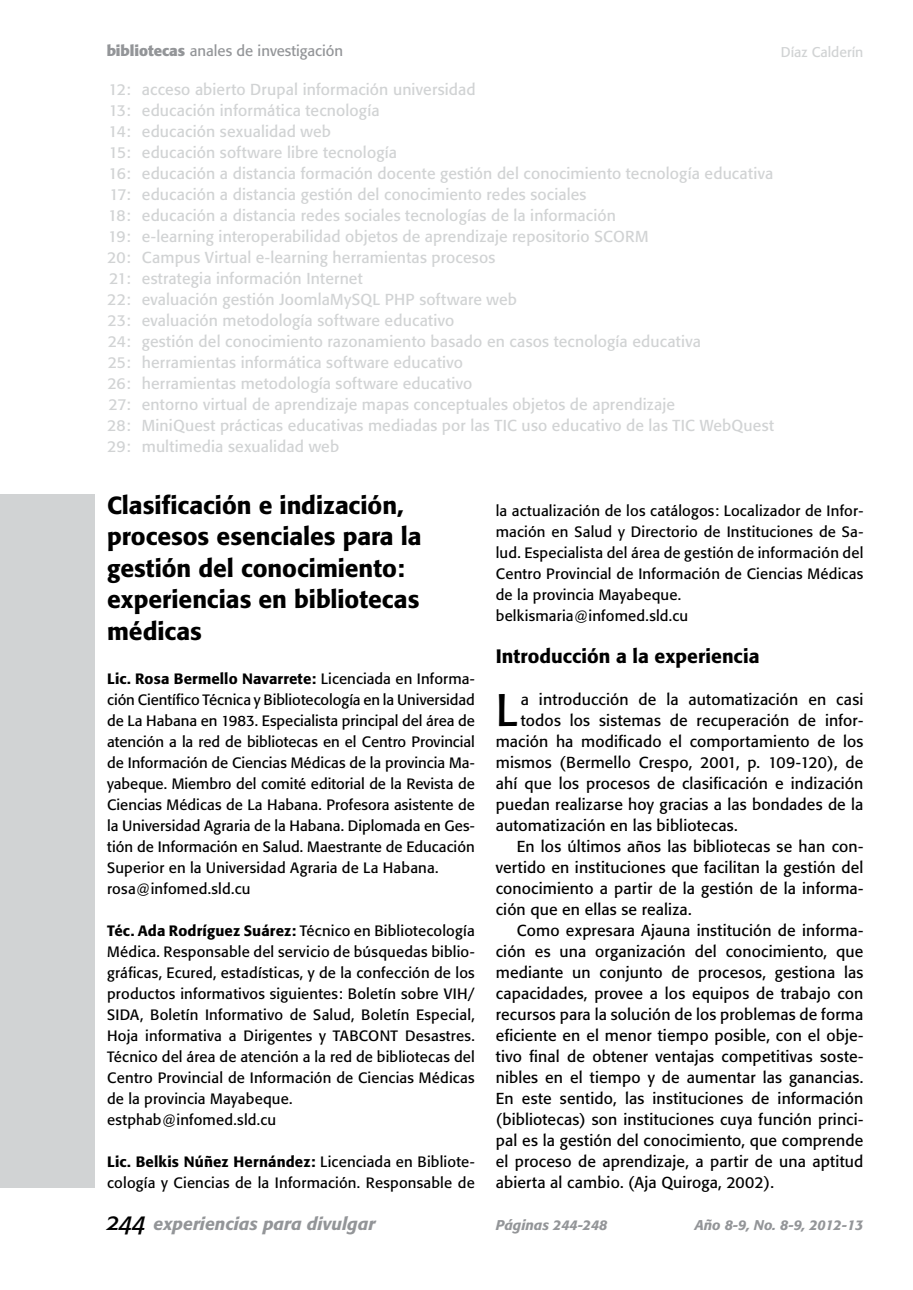
<style>
.page{position:relative;width:913px;height:1290px;background:#fff}
.page>*{position:absolute;margin:0;border:0;box-sizing:border-box;transform-origin:0 0}
.t1{font:45.15px "Formata";color:#000}
.t2{font:500 24.5px/31.5px "Formata";color:#000}
.t3{font:500 19.25px "Formata";letter-spacing:.005em;color:#000}
.t4{font:italic 500 17.5px "Formata";color:#939598}
.t5{font:15.75px "Formata";letter-spacing:.01em;color:#000}
.t6{font:15.75px/21px "Formata";letter-spacing:.01em;color:#d1d3d4}
.t7{font:14.88px/21px "Formata";letter-spacing:.01em;color:#000}
.t8{font:14.88px "Formata";color:#939598}
.t9{font:italic 500 14px "Formata";color:#939598}
.t10{font:14px "Formata";color:#d1d3d4}
.s1{font-weight:700}
.s2{font-weight:500}
</style>
<div class="page">
<div style="left:0;top:494px;width:94px;height:693px;background:#d1d3d4"></div>
<p class="t8" style="left:107px;top:42px;width:238px"><span class="s1">bibliotecas</span> anales de investigación</p>
<p class="t6" style="left:107px;top:79px;width:668px">12: acceso abierto Drupal información universidad<br>13: educación informática tecnología<br>14: educación sexualidad web<br>15: educación software libre tecnología<br>16: educación a distancia formación docente gestión del conocimiento tecnología educativa 17: educación a distancia gestión del conocimiento redes sociales<br>18: educación a distancia redes sociales tecnologías de la información<br>19: e-learning interoperabilidad objetos de aprendizaje repositorio SCORM<br>20: Campus Virtual e-learning herramientas procesos<br>21: estrategia información Internet<br>22: evaluación gestión JoomlaMySQL PHP software web<br>23: evaluación metodología software educativo<br>24: gestión del conocimiento razonamiento basado en casos tecnología educativa<br>25: herramientas informática software educativo<br>26: herramientas metodología software educativo<br>27: entorno virtual de aprendizaje mapas conceptuales objetos de aprendizaje<br>28: MiniQuest prácticas educativas mediadas por las TIC uso educativo de las TIC WebQuest 29: multimedia sexualidad web</p>
<p class="t10" style="left:781px;top:43px;width:84px">Díaz Calderín</p>
<h2 class="t2" style="left:107px;top:489px;width:316px">Clasificación e indización, procesos esenciales para la gestión del conocimiento: experiencias en bibliotecas médicas</h2>
<p class="t7" style="left:107px;top:668px;width:369px"><span class="s2">Lic. Rosa Bermello Navarrete:</span> Licenciada en Informa&shy;ción Científico Técnica y Bibliotecología en la Universidad de La Habana en 1983. Especialista principal del área de atención a la red de bibliotecas en el Centro Provincial de Información de Ciencias Médicas de la provincia Ma&shy;yabeque. Miembro del comité editorial de la Revista de Ciencias Médicas de La Habana. Profesora asistente de la Universidad Agraria de la Habana. Diplomada en Ges&shy;tión de Información en Salud. Maestrante de Educación Superior en la Universidad Agraria de La Habana. rosa@infomed.sld.cu</p>
<p class="t7" style="left:107px;top:920px;width:369px"><span class="s2">Téc. Ada Rodríguez Suárez:</span> Técnico en Bibliotecología Médica. Responsable del servicio de búsquedas biblio&shy;gráficas, Ecured, estadísticas, y de la confección de los productos informativos siguientes: Boletín sobre VIH/ SIDA, Boletín Informativo de Salud, Boletín Especial, Hoja informativa a Dirigentes y TABCONT Desastres.<br>Técnico del área de atención a la red de bibliotecas del Centro Provincial de Información de Ciencias Médicas de la provincia Mayabeque.<br>estphab@infomed.sld.cu</p>
<p class="t7" style="left:107px;top:1151px;width:369px"><span class="s2">Lic. Belkis Núñez Hernández:</span> Licenciada en Bibliote&shy;cología y Ciencias de la Información. Responsable de</p>
<p class="t7" style="left:496px;top:500px;width:369px">la actualización de los catálogos: Localizador de Infor&shy;mación en Salud y Directorio de Instituciones de Sa&shy;lud. Especialista del área de gestión de información del Centro Provincial de Información de Ciencias Médicas de la provincia Mayabeque. belkismaria@infomed.sld.cu</p>
<p class="t3" style="left:496px;top:644px;width:265px">Introducción a la experiencia</p>
<h1 class="t1" style="left:496px;top:682px;width:23px">L</h1>
<p class="t5" style="left:521px;top:689px;width:344px">a introducción de la automatización en casi</p>
<p class="t5" style="left:521px;top:710px;width:344px">todos los sistemas de recuperación de infor-</p>
<p class="t5" style="left:496px;top:731px;width:369px">mación ha modificado el comportamiento de los</p>
<p class="t5" style="left:496px;top:752px;width:369px">mismos (Bermello Crespo, 2001, p. 109-120), de</p>
<p class="t5" style="left:496px;top:773px;width:369px">ahí que los procesos de clasificación e indización</p>
<p class="t5" style="left:496px;top:794px;width:369px">puedan realizarse hoy gracias a las bondades de la</p>
<p class="t5" style="left:496px;top:815px;width:243px">automatización en las bibliotecas.</p>
<p class="t5" style="left:517px;top:836px;width:348px">En los últimos años las bibliotecas se han con-</p>
<p class="t5" style="left:496px;top:857px;width:369px">vertido en instituciones que facilitan la gestión del</p>
<p class="t5" style="left:496px;top:878px;width:369px">conocimiento a partir de la gestión de la informa-</p>
<p class="t5" style="left:496px;top:899px;width:197px">ción que en ellas se realiza.</p>
<p class="t5" style="left:517px;top:920px;width:348px">Como expresara Ajauna institución de informa-</p>
<p class="t5" style="left:496px;top:941px;width:369px">ción es una organización del conocimiento, que</p>
<p class="t5" style="left:496px;top:962px;width:369px">mediante un conjunto de procesos, gestiona las</p>
<p class="t5" style="left:496px;top:983px;width:369px">capacidades, provee a los equipos de trabajo con</p>
<p class="t5" style="left:496px;top:1004px;width:369px">recursos para la solución de los problemas de forma</p>
<p class="t5" style="left:496px;top:1025px;width:369px">eficiente en el menor tiempo posible, con el obje-</p>
<p class="t5" style="left:496px;top:1046px;width:369px">tivo final de obtener ventajas competitivas soste-</p>
<p class="t5" style="left:496px;top:1067px;width:369px">nibles en el tiempo y de aumentar las ganancias.</p>
<p class="t5" style="left:496px;top:1088px;width:369px">En este sentido, las instituciones de información</p>
<p class="t5" style="left:496px;top:1109px;width:369px">(bibliotecas) son instituciones cuya función princi-</p>
<p class="t5" style="left:496px;top:1130px;width:369px">pal es la gestión del conocimiento, que comprende</p>
<p class="t5" style="left:496px;top:1151px;width:369px">el proceso de aprendizaje, a partir de una aptitud</p>
<p class="t5" style="left:496px;top:1172px;width:280px">abierta al cambio. (Aja Quiroga, 2002).</p>
<p class="t9" style="left:496px;top:1216px;width:113px">Páginas 244-248</p>
<p class="t4" style="left:154px;top:1213px;width:223px">experiencias para divulgar</p>
<p class="t9" style="left:695px;top:1216px;width:170px">Año 8-9, No. 8-9, 2012-13</p>
</div>
